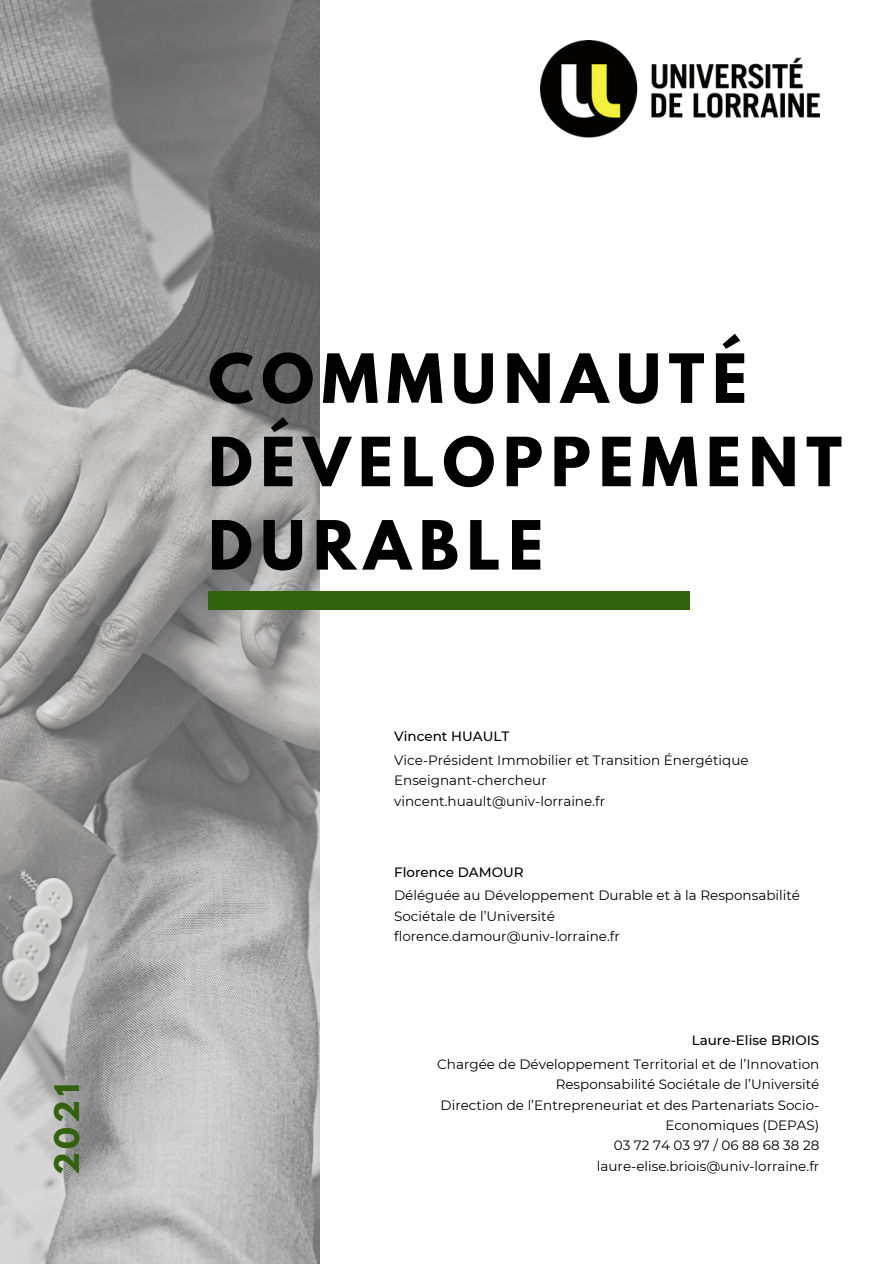
<style>
.page{position:relative;width:894px;height:1264px;background:#fff}
.page>*{position:absolute;margin:0;border:0;box-sizing:border-box;transform-origin:0 0}
.t1{font:700 60px/83.2px "League Spartan";letter-spacing:.13em;color:#000}
.t2{font:700 30px "League Spartan";color:#32620e}
.t3{font:13.5px/20.4px "Montserrat";color:#000;text-align:right}
.t4{font:500 13.5px "Montserrat";color:#000}
</style>
<div class="page">
<img style="left:0;top:0;width:320px;height:1263px">
<div style="left:208px;top:591px;width:481px;height:18px;background:#32620e"></div>
<img style="left:540px;top:41px;width:279px;height:97px">
<p class="t2" style="left:52px;top:1175px;width:93px;rotate:-90deg">2021</p>
<p class="t1" style="left:208px;top:345px;width:635px">COMMUNAUTÉ<br>DÉVELOPPEMENT<br>DURABLE</p>
<p class="t4" style="left:394px;top:728px;width:117px">Vincent HUAULT</p>
<p class="t3" style="left:394px;top:750px;width:356px">Vice-Président Immobilier et Transition Énergétique</p>
<p class="t3" style="left:394px;top:770px;width:154px">Enseignant-chercheur</p>
<p class="t3" style="left:394px;top:790px;width:212px">vincent.huault@univ-lorraine.fr</p>
<p class="t4" style="left:394px;top:863px;width:131px">Florence DAMOUR</p>
<p class="t3" style="left:394px;top:885px;width:407px;text-align:left">Déléguée au Développement Durable et à la Responsabilité<br>Sociétale de l’Université</p>
<p class="t3" style="left:394px;top:925px;width:227px">florence.damour@univ-lorraine.fr</p>
<p class="t4" style="left:691px;top:1032px;width:129px">Laure-Elise BRIOIS</p>
<p class="t3" style="left:437px;top:1053px;width:383px">Chargée de Développement Territorial et de l’Innovation<br>Responsabilité Sociétale de l’Université</p>
<p class="t3" style="left:440px;top:1094px;width:380px">Direction de l’Entrepreneuriat et des Partenariats Socio-<br>Economiques (DEPAS)</p>
<p class="t3" style="left:613px;top:1135px;width:207px">03 72 74 03 97 / 06 88 68 38 28</p>
<p class="t3" style="left:596px;top:1155px;width:224px">laure-elise.briois@univ-lorraine.fr</p>
</div>
